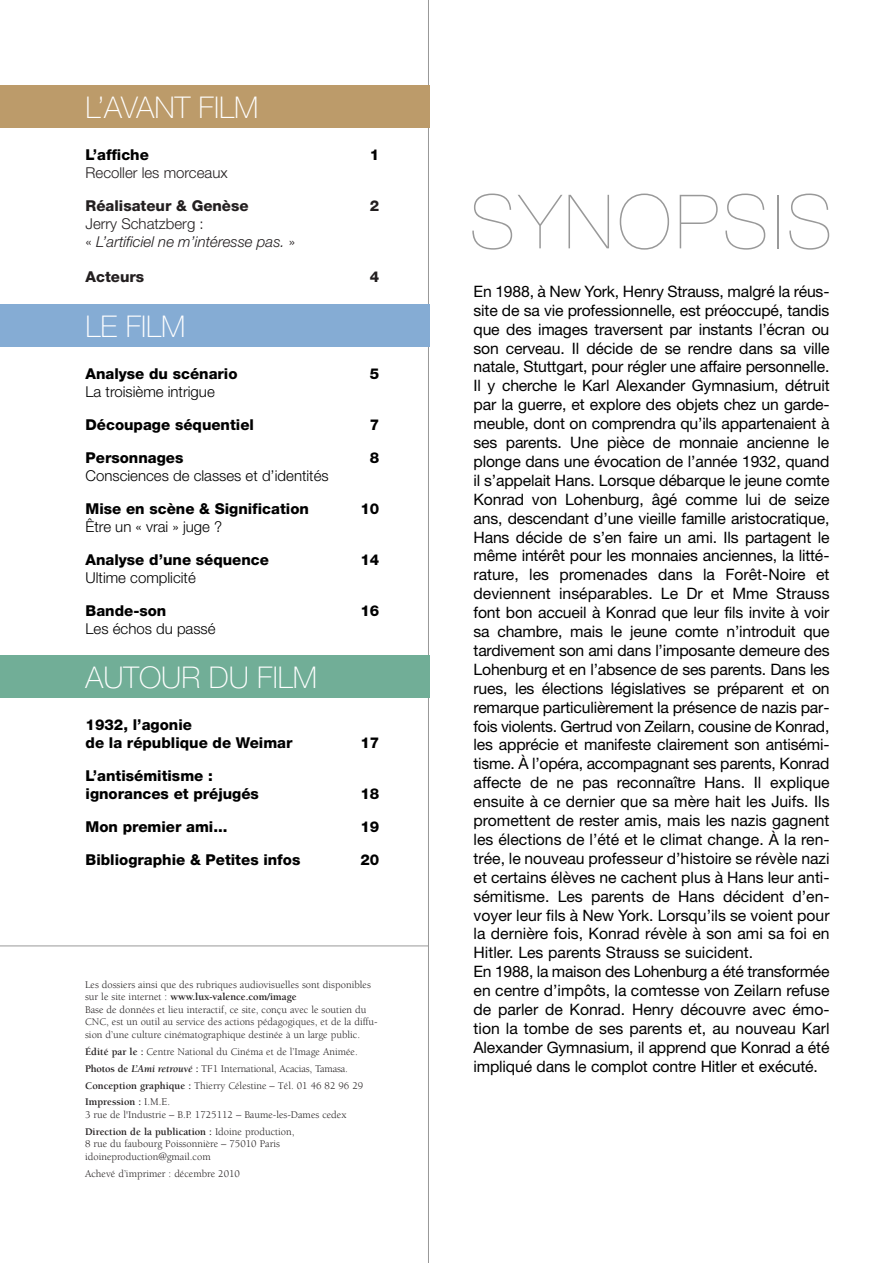
<style>
.page{position:relative;width:893px;height:1263px;background:#fff}
.page>*{position:absolute;margin:0;border:0;box-sizing:border-box;transform-origin:0 0}
.t1{font:200 75px "Helvetica Neue";letter-spacing:.055em;color:#999}
.t2{font:100 30px "Helvetica Neue";color:#fff}
.t3{font:15.75px/18.9px "Helvetica Neue";letter-spacing:-.01em;color:#000}
.t4{font:800 15px/18px "Helvetica Neue";color:#000}
.t5{font:300 15px "Helvetica Neue";color:#000}
.t6{font:italic 300 15px/18px "Helvetica Neue";color:#231f20}
.t7{font:800 15px "Helvetica Neue";color:#231f20}
.t8{font:300 15px "Helvetica Neue";color:#231f20}
.t9{font:10.5px/12.6px "Berkeley";color:#231f20}
.s1{font-style:normal}
.s2{font-weight:700}
.s3{font-weight:700;font-style:italic}
</style>
<div class="page">
<hr style="left:0;top:946px;width:429px;height:1px;background:#999">
<hr style="left:428px;top:0;width:1px;height:1263px;background:#999">
<div style="left:0;top:86px;width:429px;height:42px;background:#bc9b6a"></div>
<div style="left:0;top:304px;width:429px;height:43px;background:#85acd4"></div>
<div style="left:0;top:656px;width:429px;height:42px;background:#71ae97"></div>
<h2 class="t2" style="left:86px;top:97px;width:174px">L’AVANT FILM</h2>
<p class="t4" style="left:86px;top:147px;width:65px">L’affiche</p>
<p class="t4" style="left:370px;top:147px;width:11px">1</p>
<p class="t8" style="left:86px;top:168px;width:143px">Recoller les morceaux</p>
<p class="t7" style="left:86px;top:201px;width:165px">Réalisateur &amp; Genèse</p>
<p class="t7" style="left:370px;top:201px;width:11px">2</p>
<p class="t6" style="left:86px;top:216px;width:211px"><span class="s1">Jerry Schatzberg :<br>«</span> L’artificiel ne m’intéresse pas. <span class="s1">»</span></p>
<p class="t7" style="left:86px;top:271px;width:60px">Acteurs</p>
<p class="t7" style="left:370px;top:271px;width:11px">4</p>
<h2 class="t2" style="left:86px;top:316px;width:101px">LE FILM</h2>
<p class="t4" style="left:86px;top:366px;width:153px">Analyse du scénario</p>
<p class="t4" style="left:370px;top:366px;width:11px">5</p>
<p class="t5" style="left:86px;top:387px;width:131px">La troisième intrigue</p>
<p class="t4" style="left:86px;top:417px;width:170px">Découpage séquentiel</p>
<p class="t4" style="left:370px;top:417px;width:11px">7</p>
<p class="t4" style="left:86px;top:450px;width:99px">Personnages</p>
<p class="t4" style="left:370px;top:450px;width:11px">8</p>
<p class="t5" style="left:86px;top:470px;width:245px">Consciences de classes et d’identités</p>
<p class="t4" style="left:86px;top:501px;width:225px">Mise en scène &amp; Signification</p>
<p class="t4" style="left:360px;top:501px;width:20px">10</p>
<p class="t5" style="left:86px;top:521px;width:138px">Être un « vrai » juge ?</p>
<p class="t4" style="left:86px;top:552px;width:185px">Analyse d’une séquence</p>
<p class="t4" style="left:360px;top:552px;width:20px">14</p>
<p class="t5" style="left:86px;top:572px;width:112px">Ultime complicité</p>
<p class="t4" style="left:86px;top:603px;width:82px">Bande-son</p>
<p class="t4" style="left:360px;top:603px;width:20px">16</p>
<p class="t5" style="left:86px;top:623px;width:131px">Les échos du passé</p>
<h2 class="t2" style="left:86px;top:667px;width:233px">AUTOUR DU FILM</h2>
<p class="t4" style="left:86px;top:717px;width:208px">1932, l’agonie<br>de la république de Weimar</p>
<p class="t4" style="left:360px;top:735px;width:20px">17</p>
<p class="t4" style="left:86px;top:768px;width:175px">L’antisémitisme : ignorances et préjugés</p>
<p class="t4" style="left:360px;top:786px;width:20px">18</p>
<p class="t4" style="left:86px;top:819px;width:143px">Mon premier ami...</p>
<p class="t4" style="left:360px;top:819px;width:20px">19</p>
<p class="t4" style="left:86px;top:852px;width:216px">Bibliographie &amp; Petites infos</p>
<p class="t4" style="left:360px;top:852px;width:20px">20</p>
<p class="t9" style="left:85px;top:979px;width:294px">Les dossiers ainsi que des rubriques audiovisuelles sont disponibles sur le site internet : <span class="s2">www.lux-valence.com/image<br></span>Base de données et lieu interactif, ce site, conçu avec le soutien du CNC, est un outil au service des actions pédagogiques, et de la diffu&shy;sion d’une culture cinématographique destinée à un large public.</p>
<p class="t9" style="left:85px;top:1044px;width:280px;line-height:16.8px"><span class="s2">Édité par le :</span> Centre National du Cinéma et de l’Image Animée.<br><span class="s2">Photos de</span> <span class="s3">L’Ami retrouvé</span> <span class="s2">:</span> TF1 International, Acacias, Tamasa.<br><span class="s2">Conception graphique :</span> Thierry Célestine – Tél. 01 46 82 96 29<br><span class="s2">Impression :</span> I.M.E.</p>
<p class="t9" style="left:85px;top:1107px;width:263px;line-height:16.8px">3 rue de l'Industrie – B.P. 1725112 – Baume-les-Dames cedex<br><span class="s2">Direction de la publication :</span> Idoine production,</p>
<p class="t9" style="left:85px;top:1139px;width:196px">8 rue du faubourg Poissonnière – 75010 Paris idoineproduction@gmail.com</p>
<p class="t9" style="left:85px;top:1168px;width:156px">Achevé d’imprimer : décembre 2010</p>
<h1 class="t1" style="left:470px;top:195px;width:364px">SYNOPSIS</h1>
<p class="t3" style="left:473px;top:283px;width:357px">En 1988, à New York, Henry Strauss, malgré la réus&shy;site de sa vie professionnelle, est préoccupé, tandis que des images traversent par instants l’écran ou son cerveau. Il décide de se rendre dans sa ville natale, Stuttgart, pour régler une affaire personnelle.<br>Il y cherche le Karl Alexander Gymnasium, détruit par la guerre, et explore des objets chez un garde&shy;meuble, dont on comprendra qu’ils appartenaient à ses parents. Une pièce de monnaie ancienne le plonge dans une évocation de l’année 1932, quand il s’appelait Hans. Lorsque débarque le jeune comte Konrad von Lohenburg, âgé comme lui de seize ans, descendant d’une vieille famille aristocratique, Hans décide de s’en faire un ami. Ils partagent le même intérêt pour les monnaies anciennes, la litté&shy;rature, les promenades dans la Forêt-Noire et deviennent inséparables. Le Dr et Mme Strauss font bon accueil à Konrad que leur fils invite à voir sa chambre, mais le jeune comte n’introduit que tardivement son ami dans l’imposante demeure des Lohenburg et en l’absence de ses parents. Dans les rues, les élections législatives se préparent et on remarque particulièrement la présence de nazis par&shy;fois violents. Gertrud von Zeilarn, cousine de Konrad, les apprécie et manifeste clairement son antisémi&shy;tisme. À l’opéra, accompagnant ses parents, Konrad affecte de ne pas reconnaître Hans. Il explique ensuite à ce dernier que sa mère hait les Juifs. Ils promettent de rester amis, mais les nazis gagnent les élections de l’été et le climat change. À la ren&shy;trée, le nouveau professeur d’histoire se révèle nazi et certains élèves ne cachent plus à Hans leur anti&shy;sémitisme. Les parents de Hans décident d’en&shy;voyer leur fils à New York. Lorsqu’ils se voient pour la dernière fois, Konrad révèle à son ami sa foi en Hitler. Les parents Strauss se suicident.<br>En 1988, la maison des Lohenburg a été transformée en centre d’impôts, la comtesse von Zeilarn refuse de parler de Konrad. Henry découvre avec émo&shy;tion la tombe de ses parents et, au nouveau Karl Alexander Gymnasium, il apprend que Konrad a été impliqué dans le complot contre Hitler et exécuté.</p>
</div>
